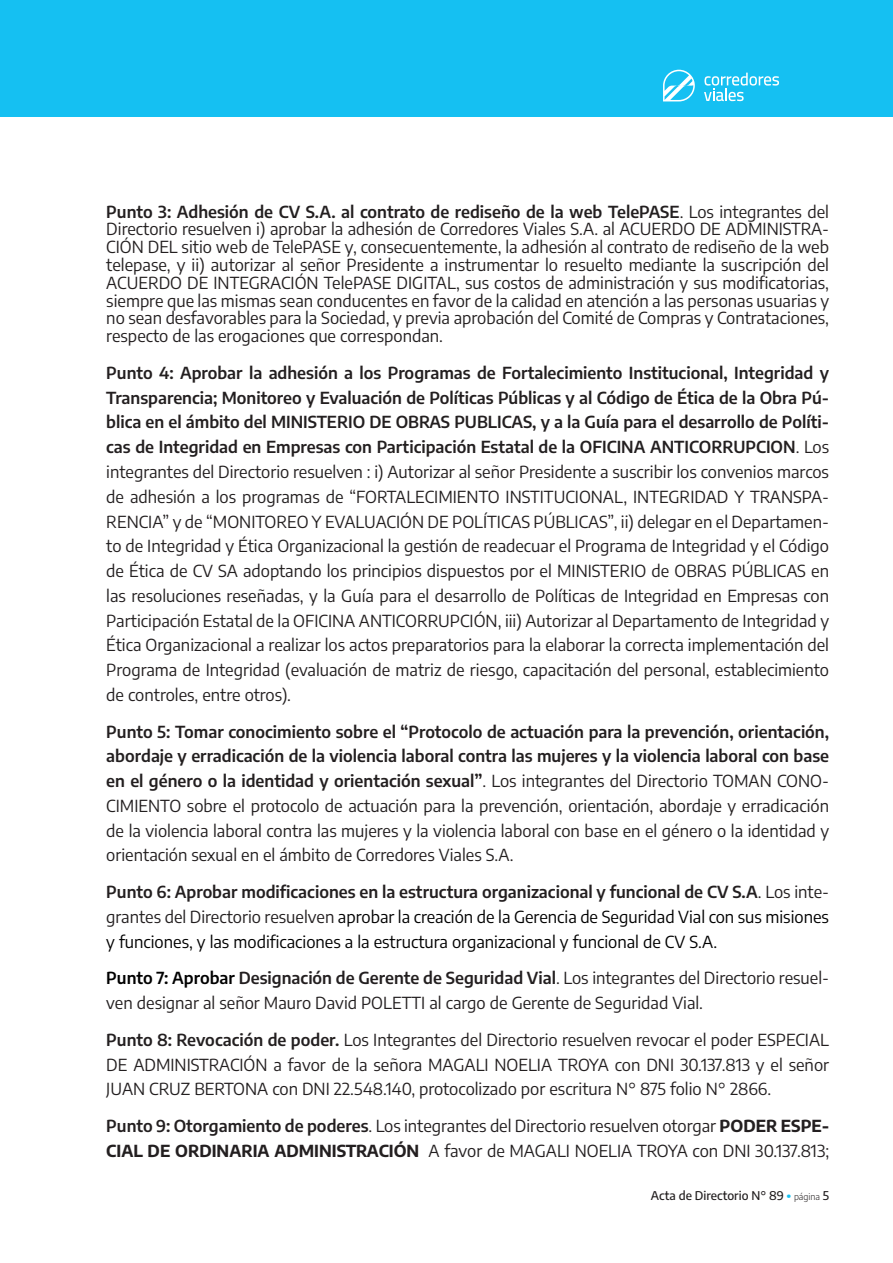
<style>
.page{position:relative;width:893px;height:1263px;background:#fff}
.page>*{position:absolute;margin:0;border:0;box-sizing:border-box;transform-origin:0 0}
.t1{font:16.5px/24.8px "Encode Sans";color:#231f20;text-align:justify}
.t2{font:16.5px/24.8px "Encode Sans";color:#000;text-align:justify}
.t3{font:500 12px "Encode Sans";color:#231f20}
.s1{font-weight:600}
.s2{font-weight:600;color:#231f20}
.s3{color:#231f20}
.s4{font-weight:600;color:#000}
.s5{font-weight:700}
.s6{font-weight:900;font-size:13.5px;color:#15c0f2}
.s7{font-weight:300;font-size:9px}
</style>
<div class="page">
<div style="left:0;top:0;width:893px;height:117px;background:#15c0f2"></div>
<svg style="left:704px;top:73px;width:75px;height:28px"></svg>
<svg style="left:663px;top:70px;width:32px;height:31px"></svg>
<p class="t1" style="left:106px;top:202px;width:724px;line-height:17.9px"><span class="s1">Punto 3: Adhesión de CV S.A. al contrato de rediseño de la web TelePASE</span>. Los integrantes del Directorio resuelven i) aprobar la adhesión de Corredores Viales S.A. al ACUERDO DE ADMINISTRA-CIÓN DEL sitio web de TelePASE y, consecuentemente, la adhesión al contrato de rediseño de la web telepase, y ii) autorizar al señor Presidente a instrumentar lo resuelto mediante la suscripción del ACUERDO DE INTEGRACIÓN TelePASE DIGITAL, sus costos de administración y sus modificatorias, siempre que las mismas sean conducentes en favor de la calidad en atención a las personas usuarias y no sean desfavorables para la Sociedad, y previa aprobación del Comité de Compras y Contrataciones, respecto de las erogaciones que correspondan.</p>
<p class="t1" style="left:106px;top:360px;width:724px"><span class="s1">Punto 4: Aprobar la adhesión a los Programas de Fortalecimiento Institucional, Integridad y Transparencia; Monitoreo y Evaluación de Políticas Públicas y al Código de Ética de la Obra Pú&shy;blica en el ámbito del MINISTERIO DE OBRAS PUBLICAS, y a la Guía para el desarrollo de Políti&shy;cas de Integridad en Empresas con Participación Estatal de la OFICINA ANTICORRUPCION</span>. Los integrantes del Directorio resuelven : i) Autorizar al señor Presidente a suscribir los convenios marcos de adhesión a los programas de “FORTALECIMIENTO INSTITUCIONAL, INTEGRIDAD Y TRANSPA-RENCIA” y de “MONITOREO Y EVALUACIÓN DE POLÍTICAS PÚBLICAS”, ii) delegar en el Departamen&shy;to de Integridad y Ética Organizacional la gestión de readecuar el Programa de Integridad y el Código de Ética de CV SA adoptando los principios dispuestos por el MINISTERIO de OBRAS PÚBLICAS en las resoluciones reseñadas, y la Guía para el desarrollo de Políticas de Integridad en Empresas con Participación Estatal de la OFICINA ANTICORRUPCIÓN, iii) Autorizar al Departamento de Integridad y Ética Organizacional a realizar los actos preparatorios para la elaborar la correcta implementación del Programa de Integridad (evaluación de matriz de riesgo, capacitación del personal, establecimiento de controles, entre otros).</p>
<p class="t1" style="left:106px;top:718px;width:724px"><span class="s1">Punto 5: Tomar conocimiento sobre el “Protocolo de actuación para la prevención, orientación, abordaje y erradicación de la violencia laboral contra las mujeres y la violencia laboral con base en el género o la identidad y orientación sexual”</span>. Los integrantes del Directorio TOMAN CONO-CIMIENTO sobre el protocolo de actuación para la prevención, orientación, abordaje y erradicación de la violencia laboral contra las mujeres y la violencia laboral con base en el género o la identidad y orientación sexual en el ámbito de Corredores Viales S.A.</p>
<p class="t2" style="left:106px;top:879px;width:724px"><span class="s2">Punto 6: Aprobar modificaciones en la estructura organizacional y funcional de CV S.A</span><span class="s3">. Los inte&shy;grantes del Directorio resuelven</span> aprobar la creación de la Gerencia de Seguridad Vial con sus misiones y funciones, y las modificaciones a la estructura organizacional y funcional de CV S.A.</p>
<p class="t1" style="left:106px;top:965px;width:724px"><span class="s4">Punto 7: Aprobar</span> <span class="s1">Designación de Gerente de Seguridad Vial</span>. Los integrantes del Directorio resuel&shy;ven designar al señor Mauro David POLETTI al cargo de Gerente de Seguridad Vial.</p>
<p class="t1" style="left:106px;top:1026px;width:724px"><span class="s1">Punto 8: Revocación de poder.</span> Los Integrantes del Directorio resuelven revocar el poder ESPECIAL DE ADMINISTRACIÓN a favor de la señora MAGALI NOELIA TROYA con DNI 30.137.813 y el señor JUAN CRUZ BERTONA con DNI 22.548.140, protocolizado por escritura N° 875 folio N° 2866.</p>
<p class="t1" style="left:106px;top:1113px;width:724px"><span class="s1">Punto 9: Otorgamiento de poderes</span>. Los integrantes del Directorio resuelven otorgar <span class="s5">PODER ESPE-<br>CIAL DE ORDINARIA ADMINISTRACIÓN</span> A favor de MAGALI NOELIA TROYA con DNI 30.137.813;</p>
<p class="t3" style="left:651px;top:1187px;width:180px">Acta de Directorio N° 89 <span class="s6">·</span> <span class="s7">página</span> 5</p>
</div>
